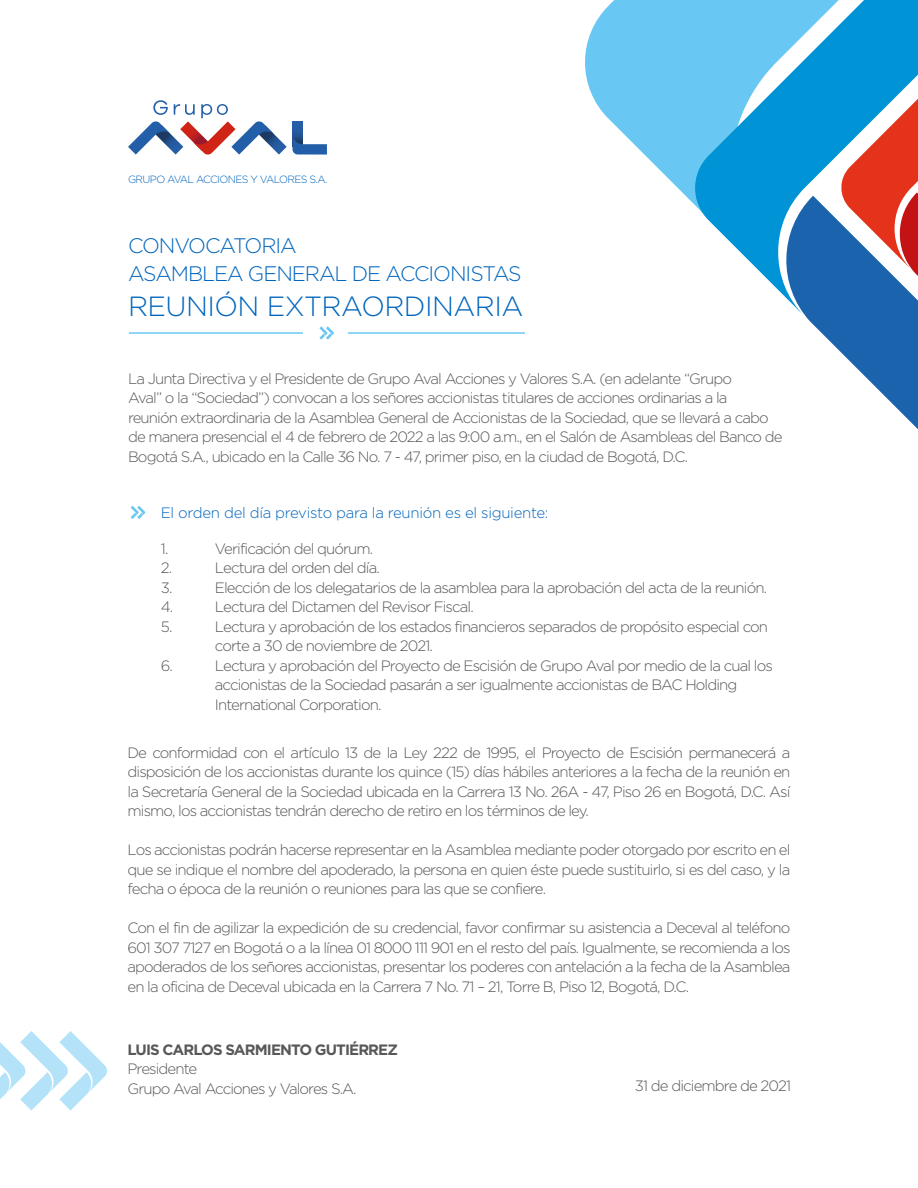
<style>
.page{position:relative;width:918px;height:1188px;background:#fff}
.page>*{position:absolute;margin:0;border:0;box-sizing:border-box;transform-origin:0 0}
.t1{font:300 27.75px "Gotham";letter-spacing:-.02em;color:#0065bd}
.t2{font:300 21px/28.5px "Gotham";letter-spacing:-.05em;color:#0065bd}
.t3{font:300 15px/19.5px "Gotham";letter-spacing:-.06em;color:#58585a}
.t4{font:300 15px "Gotham";letter-spacing:-.02em;color:#0065bd}
.t5{font:700 15px "Gotham";letter-spacing:-.06em;color:#58585a}
.t6{font:300 10.5px "Gotham";letter-spacing:-.06em;color:#0065bd}
</style>
<div class="page">
<svg style="left:585px;top:0;width:106px;height:201px;fill:#69c8f3"></svg>
<svg style="left:691px;top:0;width:86px;height:289px"></svg>
<svg style="left:777px;top:0;width:141px;height:430px"></svg>
<svg style="left:128px;top:100px;width:199px;height:55px"></svg>
<svg style="left:319px;top:326px;width:15px;height:14px"></svg>
<hr style="left:129px;top:332px;width:174px;height:2px;background:#69c8f3">
<hr style="left:348px;top:332px;width:177px;height:2px;background:#69c8f3">
<svg style="left:0;top:1031px;width:107px;height:80px"></svg>
<svg style="left:131px;top:506px;width:14px;height:13px"></svg>
<p class="t6" style="left:128px;top:174px;width:201px">GRUPO AVAL ACCIONES Y VALORES S.A.</p>
<h2 class="t2" style="left:128px;top:231px;width:395px">CONVOCATORIA<br>ASAMBLEA GENERAL DE ACCIONISTAS</h2>
<h1 class="t1" style="left:128px;top:291px;width:397px">REUNIÓN EXTRAORDINARIA</h1>
<p class="t3" style="left:128px;top:368px;width:656px">La Junta Directiva y el Presidente de Grupo Aval Acciones y Valores S.A. (en adelante “Grupo<br>Aval” o la “Sociedad”) convocan a los señores accionistas titulares de acciones ordinarias a la<br>reunión extraordinaria de la Asamblea General de Accionistas de la Sociedad, que se llevará a cabo de manera presencial el 4 de febrero de 2022 a las 9:00 a.m., en el Salón de Asambleas del Banco de Bogotá S.A., ubicado en la Calle 36 No. 7 - 47, primer piso, en la ciudad de Bogotá, D.C.</p>
<p class="t4" style="left:161px;top:504px;width:389px">El orden del día previsto para la reunión es el siguiente:</p>
<p class="t3" style="left:161px;top:539px;width:9px">1.</p>
<p class="t3" style="left:215px;top:539px;width:160px">Verificación del quórum.</p>
<p class="t3" style="left:161px;top:558px;width:13px">2.</p>
<p class="t3" style="left:215px;top:558px;width:166px">Lectura del orden del día.</p>
<p class="t3" style="left:161px;top:578px;width:13px">3.</p>
<p class="t3" style="left:215px;top:578px;width:554px">Elección de los delegatarios de la asamblea para la aprobación del acta de la reunión.</p>
<p class="t3" style="left:161px;top:597px;width:14px">4.</p>
<p class="t3" style="left:215px;top:597px;width:260px">Lectura del Dictamen del Revisor Fiscal.</p>
<p class="t3" style="left:161px;top:617px;width:13px">5.</p>
<p class="t3" style="left:215px;top:617px;width:555px">Lectura y aprobación de los estados financieros separados de propósito especial con corte a 30 de noviembre de 2021.</p>
<p class="t3" style="left:161px;top:656px;width:14px">6.</p>
<p class="t3" style="left:215px;top:656px;width:559px">Lectura y aprobación del Proyecto de Escisión de Grupo Aval por medio de la cual los accionistas de la Sociedad pasarán a ser igualmente accionistas de BAC Holding<br>International Corporation.</p>
<p class="t3" style="left:128px;top:742px;width:665px;text-align:justify">De conformidad con el artículo 13 de la Ley 222 de 1995, el Proyecto de Escisión permanecerá a disposición de los accionistas durante los quince (15) días hábiles anteriores a la fecha de la reunión en la Secretaría General de la Sociedad ubicada en la Carrera 13 No. 26A - 47, Piso 26 en Bogotá, D.C. Así mismo, los accionistas tendrán derecho de retiro en los términos de ley.</p>
<p class="t3" style="left:128px;top:840px;width:664px;text-align:justify">Los accionistas podrán hacerse representar en la Asamblea mediante poder otorgado por escrito en el que se indique el nombre del apoderado, la persona en quien éste puede sustituirlo, si es del caso, y la fecha o época de la reunión o reuniones para las que se confiere.</p>
<p class="t3" style="left:128px;top:918px;width:665px;text-align:justify">Con el fin de agilizar la expedición de su credencial, favor confirmar su asistencia a Deceval al teléfono 601 307 7127 en Bogotá o a la línea 01 8000 111 901 en el resto del país. Igualmente, se recomienda a los apoderados de los señores accionistas, presentar los poderes con antelación a la fecha de la Asamblea en la oficina de Deceval ubicada en la Carrera 7 No. 71 – 21, Torre B, Piso 12, Bogotá, D.C.</p>
<p class="t5" style="left:128px;top:1041px;width:272px">LUIS CARLOS SARMIENTO GUTIÉRREZ</p>
<p class="t3" style="left:128px;top:1059px;width:231px">Presidente<br>Grupo Aval Acciones y Valores S.A.</p>
<p class="t3" style="left:635px;top:1076px;width:158px">31 de diciembre de 2021</p>
</div>
